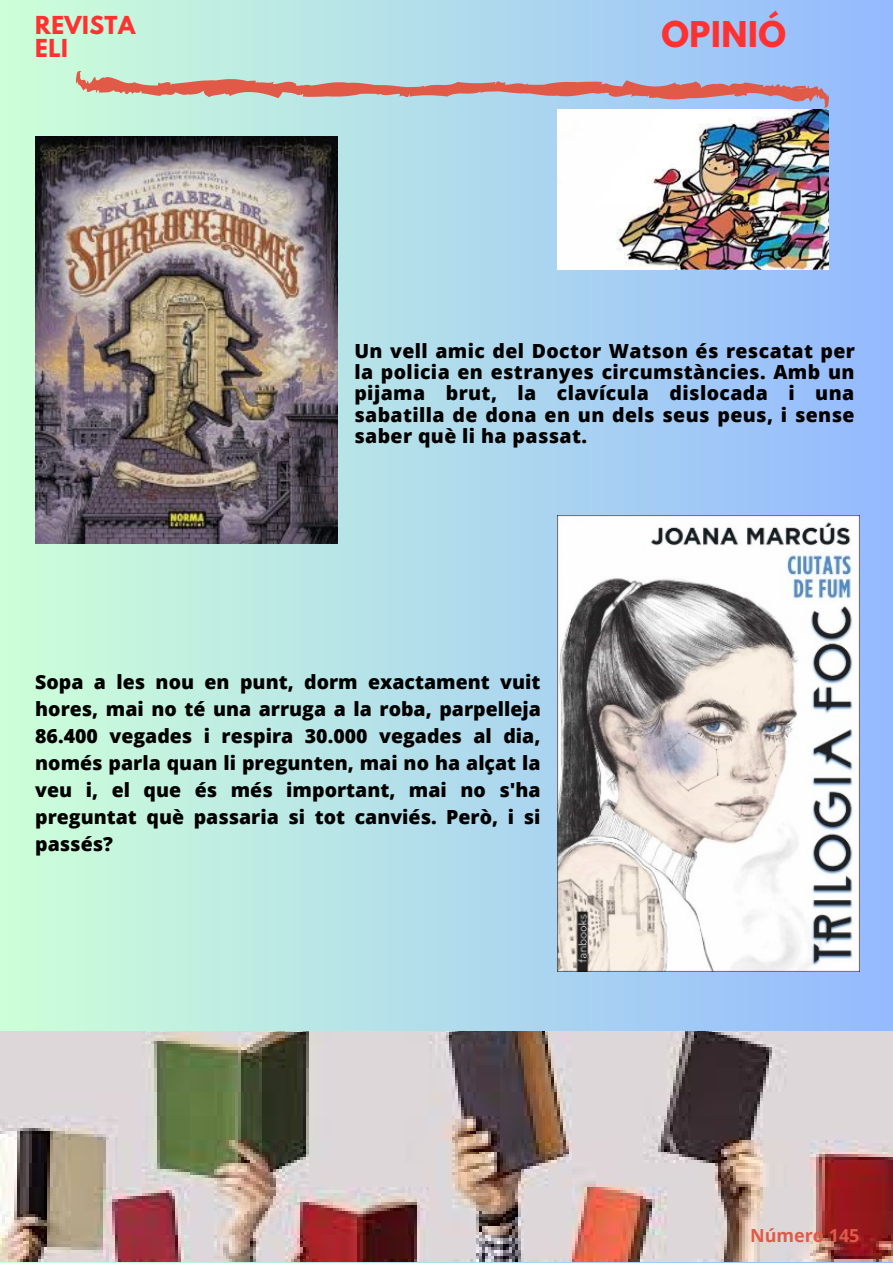
<style>
.page{position:relative;width:893px;height:1264px;background:#fff}
.page>*{position:absolute;margin:0;border:0;box-sizing:border-box;transform-origin:0 0}
.t1{font:700 31.5px "League Spartan";letter-spacing:.02em;color:#ff3131}
.t2{font:700 21.9px "League Spartan";letter-spacing:.02em;color:#ff3131}
.t3{font:800 19.5px/27px "Open Sans";letter-spacing:.01em;color:#000;text-align:justify}
.t4{font:700 18px "Open Sans";color:#e05a47}
</style>
<div class="page">
<div style="left:0;top:0;width:892px;height:1262px;background:linear-gradient(to right,#cdffd7,#95b9fe)"></div>
<img style="left:0;top:1031px;width:892px;height:230px">
<svg style="left:76px;top:71px;width:751px;height:27px;background:#c4a5a6"></svg>
<img style="left:35px;top:137px;width:303px;height:407px">
<img style="left:557px;top:110px;width:271px;height:159px">
<img style="left:557px;top:516px;width:302px;height:455px">
<p class="t2" style="left:35px;top:14px;width:101px">REVISTA</p>
<p class="t2" style="left:35px;top:38px;width:34px">ELI</p>
<p class="t1" style="left:661px;top:19px;width:126px">OPINIÓ</p>
<p class="t3" style="left:354px;top:339px;width:502px;line-height:21.3px">Un vell amic del Doctor Watson és rescatat per la policia en estranyes circumstàncies. Amb un pijama brut, la clavícula dislocada i una sabatilla de dona en un dels seus peus, i sense saber què li ha passat.</p>
<p class="t3" style="left:35px;top:668px;width:507px">Sopa a les nou en punt, dorm exactament vuit hores, mai no té una arruga a la roba, parpelleja 86.400 vegades i respira 30.000 vegades al dia, només parla quan li pregunten, mai no ha alçat la veu i, el que és més important, mai no s'ha preguntat què passaria si tot canviés. Però, i si passés?</p>
<p class="t4" style="left:750px;top:1222px;width:111px">Número 145</p>
</div>
